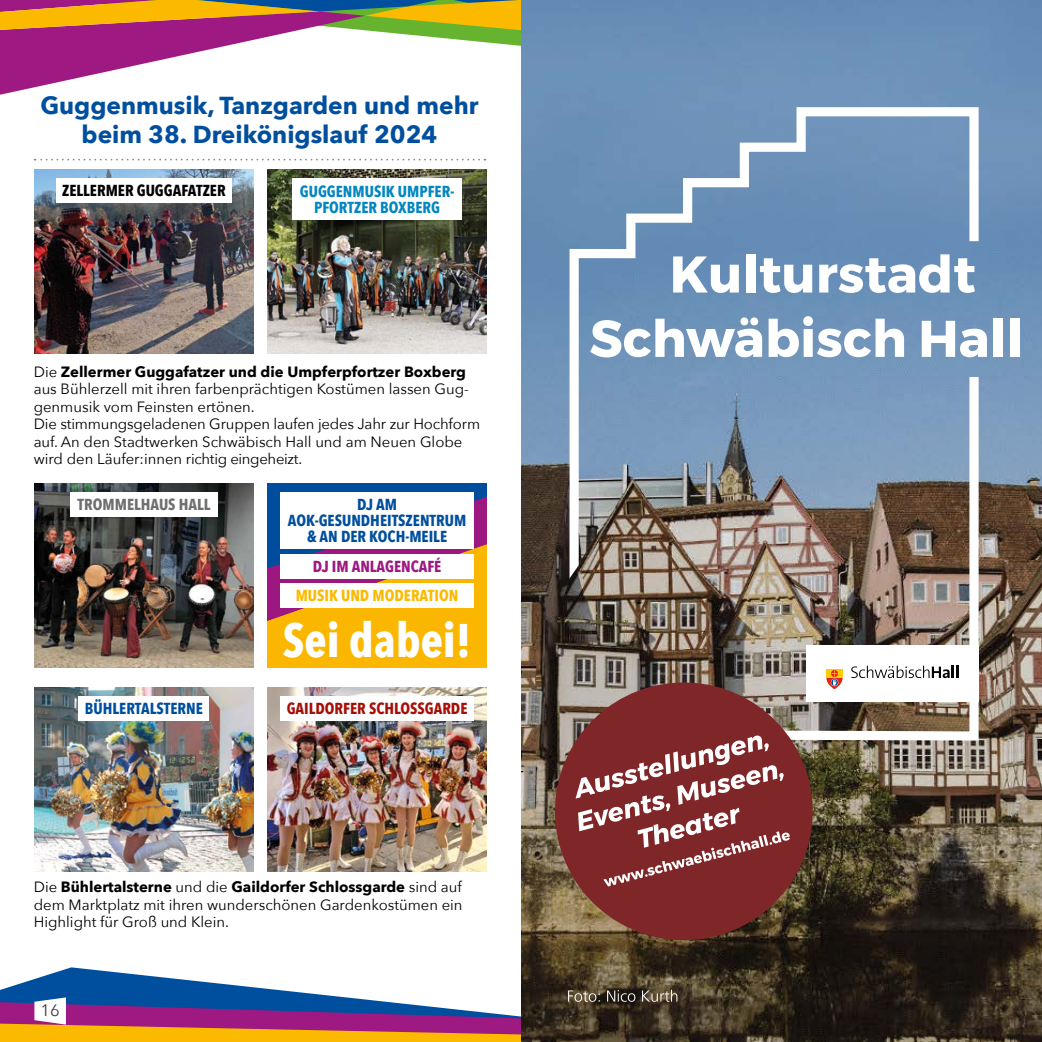
<style>
.page{position:relative;width:1042px;height:1042px;background:#fff}
.page>*{position:absolute;margin:0;border:0;box-sizing:border-box;transform-origin:0 0}
.t1{font:700 47.07px "Avenir Next Condensed";color:#fff}
.t2{font:700 24.5px/29.4px "Avenir Next";color:#004f9f;text-align:center}
.t3{font:16.62px "Avenir Next";color:#424241}
.t4{font:700 15.92px/15.9px "Avenir Next Condensed";color:#004f9f;text-align:center}
.t5{font:700 15.92px/15.9px "Avenir Next Condensed";color:#0287c2;text-align:center}
.t6{font:700 15.92px "Avenir Next Condensed";color:#a51008}
.t7{font:700 15.92px "Avenir Next Condensed";color:#000}
.t8{font:700 15.92px "Avenir Next Condensed";color:#fbba00}
.t9{font:700 15.92px "Avenir Next Condensed";color:#9e1981}
.t10{font:700 15.92px "Avenir Next Condensed";color:#706f6f}
.t11{font:14.88px/17.5px "Avenir Next";color:#000}
.s1{font-weight:700}
</style>
<div class="page">
<svg style="left:0;top:0;width:521px;height:95px"></svg>
<svg style="left:0;top:967px;width:521px;height:75px"></svg>
<svg style="left:35px;top:159px;width:450px;height:1px"></svg>
<img style="left:35px;top:169px;width:218px;height:184px">
<img style="left:268px;top:169px;width:218px;height:184px">
<img style="left:268px;top:688px;width:218px;height:183px">
<img style="left:268px;top:568px;width:218px;height:99px">
<img style="left:268px;top:484px;width:218px;height:84px">
<img style="left:35px;top:688px;width:218px;height:183px">
<img style="left:35px;top:484px;width:218px;height:183px">
<div style="left:280px;top:696px;width:194px;height:25px;background:#fff"></div>
<div style="left:280px;top:492px;width:194px;height:57px;background:#fff"></div>
<div style="left:280px;top:554px;width:194px;height:24px;background:#fff"></div>
<div style="left:280px;top:583px;width:194px;height:25px;background:#fff"></div>
<div style="left:79px;top:696px;width:130px;height:25px;background:#fff"></div>
<div style="left:70px;top:492px;width:148px;height:25px;background:#fff"></div>
<div style="left:56px;top:178px;width:176px;height:25px;background:#fff"></div>
<div style="left:292px;top:178px;width:170px;height:42px;background:#fff"></div>
<img style="left:521px;top:0;width:521px;height:1042px">
<svg style="left:983px;top:321px;width:4px;height:36px"></svg>
<div style="left:993px;top:319px;width:9px;height:38px;background:#fff"></div>
<div style="left:1010px;top:319px;width:9px;height:38px;background:#fff"></div>
<img style="left:565px;top:103px;width:418px;height:642px">
<img style="left:556px;top:538px;width:167px;height:130px">
<svg style="left:541px;top:668px;width:285px;height:286px"></svg>
<svg style="left:575px;top:735px;width:215px;height:151px"></svg>
<svg style="left:568px;top:990px;width:32px;height:12px"></svg>
<svg style="left:607px;top:990px;width:28px;height:12px"></svg>
<svg style="left:642px;top:989px;width:35px;height:13px"></svg>
<h2 class="t2" style="left:40px;top:90px;width:440px">Guggenmusik, Tanzgarden und mehr beim 38. Dreikönigslauf 2024</h2>
<p class="t7" style="left:62px;top:181px;width:165px">ZELLERMER GUGGAFATZER</p>
<p class="t5" style="left:300px;top:183px;width:156px">GUGGENMUSIK UMPFER-<br>PFORTZER BOXBERG</p>
<p class="t11" style="left:34px;top:362px;width:448px">Die <span class="s1">Zellermer Guggafatzer und die Umpferpfortzer Boxberg </span>aus Bühlerzell mit ihren farbenprächtigen Kostümen lassen Gug&shy;genmusik vom Feinsten ertönen.<br>Die stimmungsgeladenen Gruppen laufen jedes Jahr zur Hochform auf. An den Stadtwerken Schwäbisch Hall und am Neuen Globe wird den Läufer:innen richtig eingeheizt.</p>
<p class="t10" style="left:78px;top:495px;width:134px">TROMMELHAUS HALL</p>
<p class="t4" style="left:85px;top:701px;width:119px">BÜHLERTALSTERNE</p>
<p class="t4" style="left:288px;top:496px;width:180px">DJ AM<br>AOK-GESUNDHEITSZENTRUM &amp; AN DER KOCH-MEILE</p>
<p class="t9" style="left:313px;top:556px;width:130px">DJ IM ANLAGENCAFÉ</p>
<p class="t8" style="left:296px;top:586px;width:164px">MUSIK UND MODERATION</p>
<h1 class="t1" style="left:283px;top:612px;width:190px">Sei dabei!</h1>
<p class="t6" style="left:287px;top:699px;width:182px">GAILDORFER SCHLOSSGARDE</p>
<p class="t11" style="left:34px;top:877px;width:430px;text-align:justify">Die <span class="s1">Bühlertalsterne</span> und die <span class="s1">Gaildorfer Schlossgarde</span> sind auf dem Marktplatz mit ihren wunderschönen Gardenkostümen ein Highlight für Groß und Klein.</p>
<p class="t3" style="left:40px;top:996px;width:21px">16</p>
</div>
